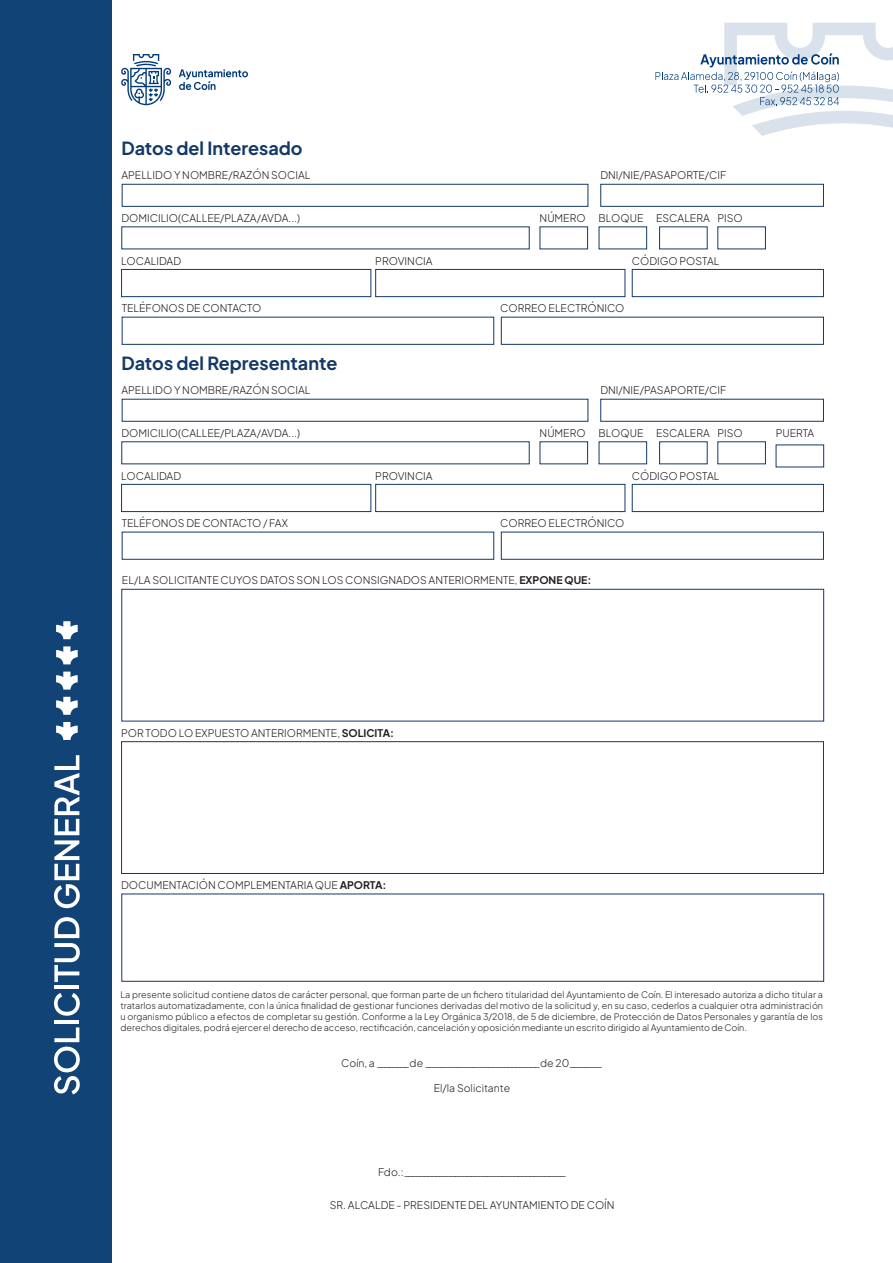
<style>
.page{position:relative;width:893px;height:1263px;background:#fff}
.page>*{position:absolute;margin:0;border:0;box-sizing:border-box;transform-origin:0 0}
.t1{font:18px "Plus Jakarta Sans";color:#143966}
.t2{font:10.5px "Plus Jakarta Sans";color:#231f20}
.t3{font:9px/10.8px "Plus Jakarta Sans";color:#231f20;text-align:justify}
</style>
<div class="page">
<div style="left:0;top:0;width:111px;height:1263px;background:#124376"></div>
<svg style="left:54px;top:1027px;width:26px;height:67px"></svg>
<hr style="left:54px;top:1020px;width:25px;height:4px;background:#fff">
<svg style="left:54px;top:993px;width:26px;height:23px"></svg>
<hr style="left:54px;top:985px;width:25px;height:4px;background:#fff">
<svg style="left:54px;top:917px;width:26px;height:65px"></svg>
<svg style="left:54px;top:755px;width:26px;height:153px"></svg>
<svg style="left:56px;top:672px;width:22px;height:18px"></svg>
<svg style="left:56px;top:697px;width:22px;height:18px"></svg>
<svg style="left:56px;top:722px;width:22px;height:18px"></svg>
<svg style="left:56px;top:621px;width:22px;height:18px"></svg>
<svg style="left:56px;top:646px;width:22px;height:18px"></svg>
<svg style="left:179px;top:69px;width:69px;height:21px"></svg>
<svg style="left:121px;top:54px;width:50px;height:51px"></svg>
<svg style="left:655px;top:23px;width:238px;height:113px"></svg>
<div style="left:122px;top:184px;width:466px;height:23px;border:1px solid #143966"></div>
<div style="left:122px;top:399px;width:466px;height:23px;border:1px solid #143966"></div>
<div style="left:121px;top:269px;width:250px;height:28px;border:1px solid #143966"></div>
<div style="left:121px;top:484px;width:250px;height:28px;border:1px solid #143966"></div>
<div style="left:122px;top:317px;width:372px;height:28px;border:1px solid #143966"></div>
<div style="left:122px;top:532px;width:372px;height:28px;border:1px solid #143966"></div>
<div style="left:121px;top:589px;width:703px;height:132px;border:1px solid #143966"></div>
<div style="left:121px;top:741px;width:703px;height:133px;border:1px solid #143966"></div>
<div style="left:121px;top:893px;width:703px;height:89px;border:1px solid #143966"></div>
<div style="left:375px;top:269px;width:250px;height:28px;border:1px solid #143966"></div>
<div style="left:375px;top:484px;width:250px;height:28px;border:1px solid #143966"></div>
<div style="left:632px;top:269px;width:192px;height:28px;border:1px solid #143966"></div>
<div style="left:632px;top:484px;width:192px;height:28px;border:1px solid #143966"></div>
<div style="left:501px;top:317px;width:323px;height:28px;border:1px solid #143966"></div>
<div style="left:501px;top:532px;width:323px;height:28px;border:1px solid #143966"></div>
<div style="left:600px;top:184px;width:224px;height:23px;border:1px solid #143966"></div>
<div style="left:600px;top:399px;width:224px;height:23px;border:1px solid #143966"></div>
<p class="t1" style="left:121px;top:133px;width:183px">Datos del Interesado</p>
<p class="t2" style="left:121px;top:167px;width:191px">APELLIDO Y NOMBRE/RAZÓN SOCIAL</p>
<p class="t2" style="left:600px;top:167px;width:127px">DNI/NIE/PASAPORTE/CIF</p>
<p class="t2" style="left:121px;top:210px;width:180px">DOMICILIO(CALLEE/PLAZA/AVDA...)</p>
<p class="t2" style="left:540px;top:210px;width:48px">NÚMERO</p>
<p class="t2" style="left:599px;top:210px;width:46px">BLOQUE</p>
<p class="t2" style="left:656px;top:210px;width:55px">ESCALERA</p>
<p class="t2" style="left:717px;top:210px;width:27px">PISO</p>
<p class="t2" style="left:121px;top:252px;width:61px">LOCALIDAD</p>
<p class="t2" style="left:375px;top:252px;width:59px">PROVINCIA</p>
<p class="t2" style="left:632px;top:252px;width:89px">CÓDIGO POSTAL</p>
<p class="t2" style="left:122px;top:300px;width:141px">TELÉFONOS DE CONTACTO</p>
<p class="t2" style="left:500px;top:300px;width:126px">CORREO ELECTRÓNICO</p>
<p class="t1" style="left:121px;top:348px;width:217px">Datos del Representante</p>
<p class="t2" style="left:121px;top:382px;width:191px">APELLIDO Y NOMBRE/RAZÓN SOCIAL</p>
<p class="t2" style="left:600px;top:382px;width:127px">DNI/NIE/PASAPORTE/CIF</p>
<p class="t2" style="left:121px;top:424px;width:180px">DOMICILIO(CALLEE/PLAZA/AVDA...)</p>
<p class="t2" style="left:540px;top:424px;width:48px">NÚMERO</p>
<p class="t2" style="left:599px;top:424px;width:46px">BLOQUE</p>
<p class="t2" style="left:656px;top:424px;width:55px">ESCALERA</p>
<p class="t2" style="left:717px;top:424px;width:27px">PISO</p>
<p class="t2" style="left:776px;top:424px;width:40px">PUERTA</p>
<p class="t2" style="left:121px;top:467px;width:61px">LOCALIDAD</p>
<p class="t2" style="left:375px;top:467px;width:59px">PROVINCIA</p>
<p class="t2" style="left:632px;top:467px;width:89px">CÓDIGO POSTAL</p>
<p class="t2" style="left:122px;top:515px;width:168px">TELÉFONOS DE CONTACTO / FAX</p>
<p class="t2" style="left:500px;top:515px;width:126px">CORREO ELECTRÓNICO</p>
<p class="t2" style="left:122px;top:572px;width:471px">EL/LA SOLICITANTE CUYOS DATOS SON LOS CONSIGNADOS ANTERIORMENTE, EXPONE QUE:</p>
<p class="t2" style="left:121px;top:724px;width:274px">POR TODO LO EXPUESTO ANTERIORMENTE, SOLICITA:</p>
<p class="t2" style="left:121px;top:877px;width:267px">DOCUMENTACIÓN COMPLEMENTARIA QUE APORTA:</p>
<p class="t3" style="left:120px;top:989px;width:704px">La presente solicitud contiene datos de carácter personal, que forman parte de un fichero titularidad del Ayuntamiento de Coín. El interesado autoriza a dicho titular a tratarlos automatizadamente, con la única finalidad de gestionar funciones derivadas del motivo de la solicitud y, en su caso, cederlos a cualquier otra administración u organismo público a efectos de completar su gestión. Conforme a la Ley Orgánica 3/2018, de 5 de diciembre, de Protección de Datos Personales y garantía de los derechos digitales, podrá ejercer el derecho de acceso, rectificación, cancelación y oposición mediante un escrito dirigido al Ayuntamiento de Coín.</p>
<p class="t2" style="left:341px;top:1054px;width:263px">C o í n , a ________ d e _____________________________ d e 2 0 ________</p>
<p class="t2" style="left:434px;top:1079px;width:78px">El/la Solicitante</p>
<p class="t2" style="left:378px;top:1163px;width:190px">F d o . : _________________________________________</p>
<p class="t2" style="left:330px;top:1196px;width:286px">SR. ALCALDE - PRESIDENTE DEL AYUNTAMIENTO DE COÍN</p>
</div>
